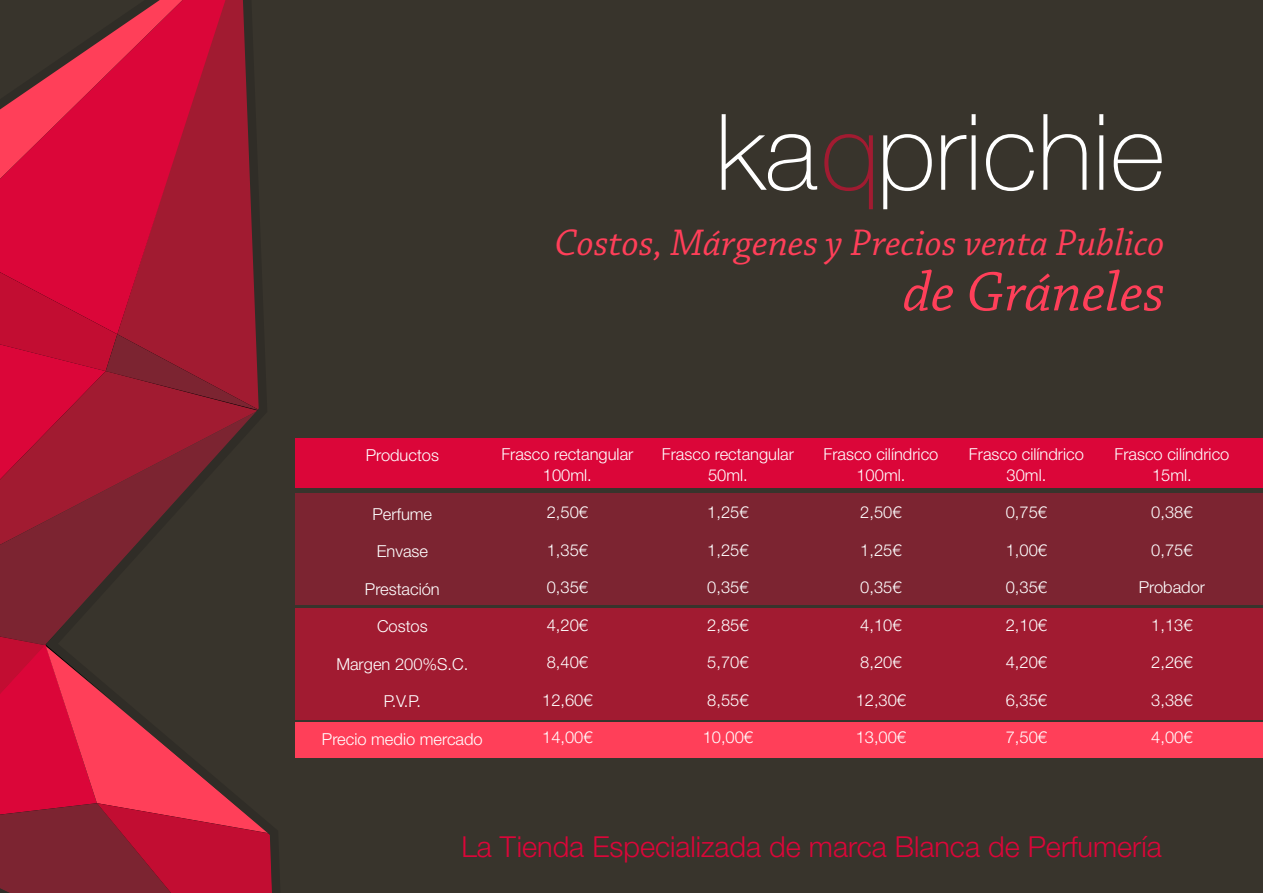
<style>
.page{position:relative;width:1263px;height:893px;background:#38342c}
.page>*{position:absolute;margin:0;border:0;box-sizing:border-box;transform-origin:0 0}
.t1{font:italic 58.5px "Chaparral Pro";color:#ff3f59}
.t2{font:italic 39px "Chaparral Pro";color:#ff3f59}
.t3{font:300 28.95px "Helvetica Neue LT Std";color:#db0639}
.t4{font:300 16.5px/21px "Helvetica Neue LT Std";color:#fff;text-align:center}
</style>
<div class="page">
<svg style="left:722px;top:114px;width:95px;height:77px"></svg>
<svg style="left:824px;top:134px;width:49px;height:75px"></svg>
<svg style="left:883px;top:134px;width:49px;height:75px"></svg>
<svg style="left:941px;top:135px;width:25px;height:55px"></svg>
<div style="left:971px;top:135px;width:5px;height:55px;background:#fff"></div>
<div style="left:971px;top:114px;width:5px;height:11px;background:#fff"></div>
<svg style="left:986px;top:134px;width:48px;height:57px"></svg>
<svg style="left:1043px;top:114px;width:43px;height:76px"></svg>
<svg style="left:1099px;top:135px;width:4px;height:55px"></svg>
<svg style="left:1099px;top:114px;width:4px;height:11px"></svg>
<svg style="left:1113px;top:134px;width:49px;height:57px"></svg>
<svg style="left:0;top:0;width:272px;height:893px"></svg>
<div style="left:295px;top:438px;width:968px;height:50px;background:#db0639"></div>
<div style="left:295px;top:493px;width:968px;height:112px;background:#7c2431"></div>
<div style="left:295px;top:608px;width:968px;height:111px;background:#a11b31"></div>
<div style="left:295px;top:722px;width:968px;height:36px;background:#ff3f59"></div>
<h2 class="t2" style="left:555px;top:221px;width:611px">Costos, Márgenes y Precios venta Publico</h2>
<h1 class="t1" style="left:903px;top:260px;width:263px">de Gráneles</h1>
<p class="t4" style="left:366px;top:445px;width:75px">Productos</p>
<p class="t4" style="left:373px;top:503px;width:61px">Perfume</p>
<p class="t4" style="left:377px;top:541px;width:53px">Envase</p>
<p class="t4" style="left:365px;top:578px;width:76px">Prestación</p>
<p class="t4" style="left:377px;top:616px;width:52px">Costos</p>
<p class="t4" style="left:336px;top:653px;width:134px">Margen 200%S.C.</p>
<p class="t4" style="left:384px;top:691px;width:39px">P.V.P.</p>
<p class="t4" style="left:322px;top:728px;width:162px">Precio medio mercado</p>
<p class="t4" style="left:501px;top:443px;width:134px">Frasco rectangular<br>100ml.</p>
<p class="t4" style="left:547px;top:502px;width:43px">2,50€</p>
<p class="t4" style="left:547px;top:539px;width:43px">1,35€</p>
<p class="t4" style="left:547px;top:577px;width:43px">0,35€</p>
<p class="t4" style="left:547px;top:614px;width:43px">4,20€</p>
<p class="t4" style="left:547px;top:652px;width:43px">8,40€</p>
<p class="t4" style="left:542px;top:689px;width:52px">12,60€</p>
<p class="t4" style="left:542px;top:727px;width:52px">14,00€</p>
<p class="t4" style="left:662px;top:443px;width:134px">Frasco rectangular<br>50ml.</p>
<p class="t4" style="left:707px;top:502px;width:43px">1,25€</p>
<p class="t4" style="left:707px;top:539px;width:43px">1,25€</p>
<p class="t4" style="left:707px;top:577px;width:43px">0,35€</p>
<p class="t4" style="left:707px;top:614px;width:43px">2,85€</p>
<p class="t4" style="left:707px;top:652px;width:43px">5,70€</p>
<p class="t4" style="left:707px;top:689px;width:43px">8,55€</p>
<p class="t4" style="left:703px;top:727px;width:52px">10,00€</p>
<p class="t4" style="left:823px;top:443px;width:116px">Frasco cilíndrico<br>100ml.</p>
<p class="t4" style="left:860px;top:502px;width:43px">2,50€</p>
<p class="t4" style="left:860px;top:539px;width:43px">1,25€</p>
<p class="t4" style="left:860px;top:577px;width:43px">0,35€</p>
<p class="t4" style="left:860px;top:614px;width:43px">4,10€</p>
<p class="t4" style="left:860px;top:652px;width:43px">8,20€</p>
<p class="t4" style="left:856px;top:689px;width:52px">12,30€</p>
<p class="t4" style="left:856px;top:727px;width:52px">13,00€</p>
<p class="t4" style="left:969px;top:443px;width:116px">Frasco cilíndrico<br>30ml.</p>
<p class="t4" style="left:1006px;top:502px;width:43px">0,75€</p>
<p class="t4" style="left:1006px;top:539px;width:43px">1,00€</p>
<p class="t4" style="left:1006px;top:577px;width:43px">0,35€</p>
<p class="t4" style="left:1006px;top:614px;width:43px">2,10€</p>
<p class="t4" style="left:1006px;top:652px;width:43px">4,20€</p>
<p class="t4" style="left:1006px;top:689px;width:43px">6,35€</p>
<p class="t4" style="left:1006px;top:727px;width:43px">7,50€</p>
<p class="t4" style="left:1114px;top:443px;width:116px">Frasco cilíndrico<br>15ml.</p>
<p class="t4" style="left:1151px;top:502px;width:43px">0,38€</p>
<p class="t4" style="left:1151px;top:539px;width:43px">0,75€</p>
<p class="t4" style="left:1139px;top:577px;width:68px">Probador</p>
<p class="t4" style="left:1151px;top:614px;width:43px">1,13€</p>
<p class="t4" style="left:1151px;top:652px;width:43px">2,26€</p>
<p class="t4" style="left:1151px;top:689px;width:43px">3,38€</p>
<p class="t4" style="left:1151px;top:727px;width:43px">4,00€</p>
<h3 class="t3" style="left:461px;top:829px;width:702px">La Tienda Especializada de marca Blanca de Perfumería</h3>
</div>
